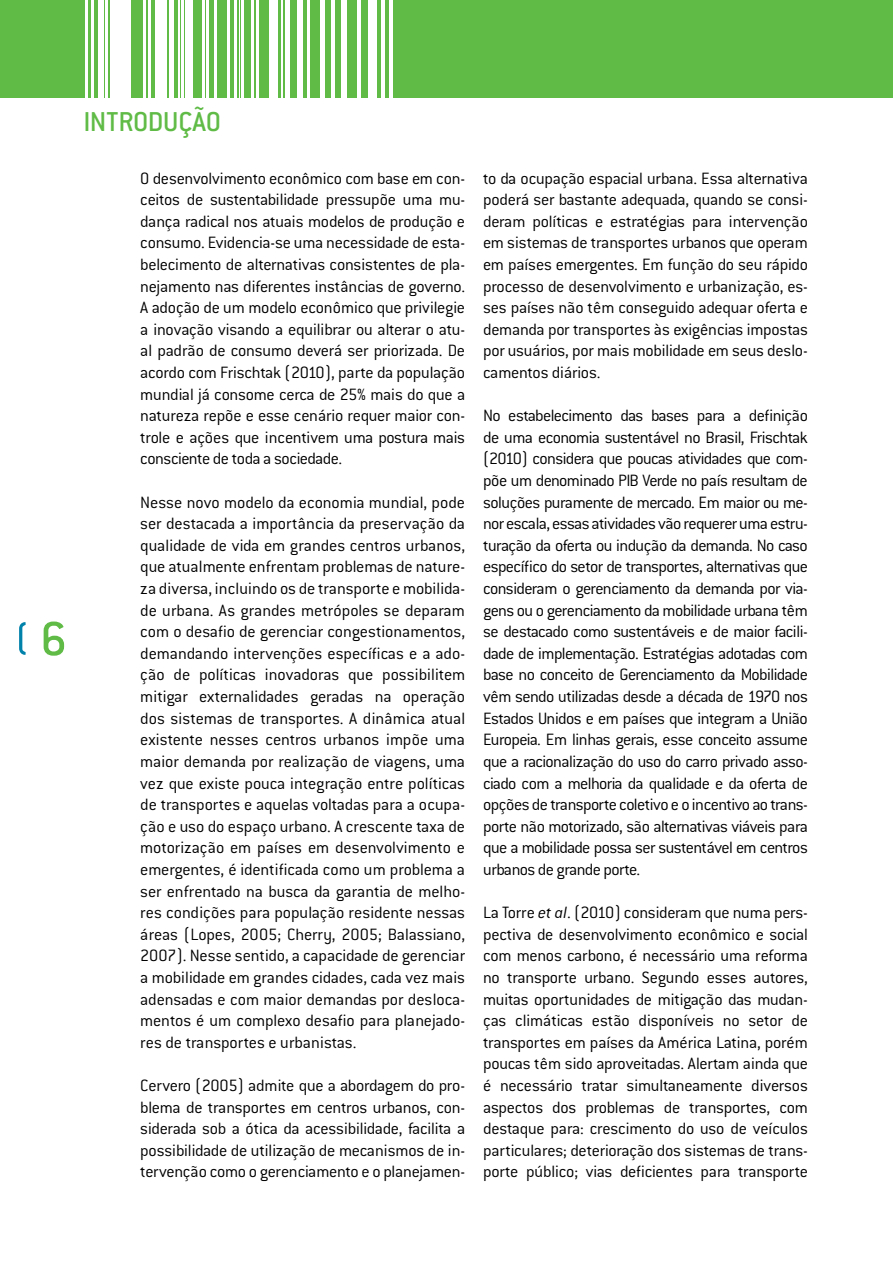
<style>
.page{position:relative;width:893px;height:1263px;background:#fff}
.page>*{position:absolute;margin:0;border:0;box-sizing:border-box;transform-origin:0 0}
.t1{font:500 52.5px "Conduit ITC";color:#5fbb46}
.t2{font:500 30px "Conduit ITC";color:#5fbb46}
.t3{font:300 18px/21.6px "Conduit ITC";letter-spacing:-.015em;color:#000;text-align:justify}
.s1{font-style:italic}
</style>
<div class="page">
<svg style="left:19px;top:622px;width:7px;height:33px"></svg>
<div style="left:0;top:0;width:893px;height:97px;background:#5fbb46"></div>
<div style="left:110px;top:0;width:11px;height:108px;background:#fff"></div>
<div style="left:156px;top:0;width:11px;height:108px;background:#fff"></div>
<div style="left:186px;top:0;width:7px;height:108px;background:#fff"></div>
<div style="left:122px;top:0;width:6px;height:108px;background:#fff"></div>
<hr style="left:129px;top:0;width:2px;height:108px;background:#fff">
<hr style="left:143px;top:0;width:3px;height:108px;background:#fff">
<hr style="left:149px;top:0;width:2px;height:108px;background:#fff">
<hr style="left:169px;top:0;width:4px;height:108px;background:#fff">
<hr style="left:178px;top:0;width:1px;height:108px;background:#fff">
<hr style="left:181px;top:0;width:3px;height:108px;background:#fff">
<hr style="left:202px;top:0;width:2px;height:108px;background:#fff">
<hr style="left:206px;top:0;width:2px;height:108px;background:#fff">
<hr style="left:214px;top:0;width:3px;height:108px;background:#fff">
<hr style="left:227px;top:0;width:2px;height:108px;background:#fff">
<hr style="left:234px;top:0;width:2px;height:108px;background:#fff">
<hr style="left:241px;top:0;width:3px;height:108px;background:#fff">
<hr style="left:251px;top:0;width:3px;height:108px;background:#fff">
<hr style="left:256px;top:0;width:3px;height:108px;background:#fff">
<hr style="left:239px;top:0;width:1px;height:108px;background:#fff">
<hr style="left:368px;top:0;width:1px;height:108px;background:#fff">
<div style="left:269px;top:0;width:9px;height:108px;background:#fff"></div>
<div style="left:285px;top:0;width:5px;height:108px;background:#fff"></div>
<div style="left:297px;top:0;width:5px;height:108px;background:#fff"></div>
<hr style="left:307px;top:0;width:2px;height:108px;background:#fff">
<hr style="left:321px;top:0;width:4px;height:108px;background:#fff">
<hr style="left:331px;top:0;width:3px;height:108px;background:#fff">
<div style="left:341px;top:0;width:5px;height:108px;background:#fff"></div>
<hr style="left:357px;top:0;width:3px;height:108px;background:#fff">
<hr style="left:370px;top:0;width:4px;height:108px;background:#fff">
<hr style="left:381px;top:0;width:4px;height:108px;background:#fff">
<hr style="left:389px;top:0;width:4px;height:108px;background:#fff">
<hr style="left:373px;top:0;width:4px;height:108px;background:#fff">
<hr style="left:105px;top:0;width:2px;height:108px;background:#fff">
<hr style="left:98px;top:0;width:2px;height:108px;background:#fff">
<hr style="left:92px;top:0;width:2px;height:108px;background:#fff">
<hr style="left:85px;top:0;width:2px;height:108px;background:#fff">
<hr style="left:101px;top:0;width:2px;height:108px;background:#fff">
<hr style="left:281px;top:0;width:2px;height:108px;background:#fff">
<h1 class="t1" style="left:40px;top:609px;width:28px">6</h1>
<h2 class="t2" style="left:84px;top:105px;width:139px">INTRODUÇÃO</h2>
<p class="t3" style="left:140px;top:167px;width:326px">O desenvolvimento econômico com base em con&shy;ceitos de sustentabilidade pressupõe uma mu&shy;dança radical nos atuais modelos de produção e consumo. Evidencia-se uma necessidade de esta&shy;belecimento de alternativas consistentes de pla&shy;nejamento nas diferentes instâncias de governo.<br>A adoção de um modelo econômico que privilegie a inovação visando a equilibrar ou alterar o atu&shy;al padrão de consumo deverá ser priorizada. De acordo com Frischtak (2010), parte da população mundial já consome cerca de 25% mais do que a natureza repõe e esse cenário requer maior con&shy;trole e ações que incentivem uma postura mais consciente de toda a sociedade.</p>
<p class="t3" style="left:140px;top:491px;width:326px">Nesse novo modelo da economia mundial, pode ser destacada a importância da preservação da qualidade de vida em grandes centros urbanos, que atualmente enfrentam problemas de nature&shy;za diversa, incluindo os de transporte e mobilida&shy;de urbana. As grandes metrópoles se deparam com o desafio de gerenciar congestionamentos, demandando intervenções específicas e a ado&shy;ção de políticas inovadoras que possibilitem mitigar externalidades geradas na operação dos sistemas de transportes. A dinâmica atual existente nesses centros urbanos impõe uma maior demanda por realização de viagens, uma vez que existe pouca integração entre políticas de transportes e aquelas voltadas para a ocupa&shy;ção e uso do espaço urbano. A crescente taxa de motorização em países em desenvolvimento e emergentes, é identificada como um problema a ser enfrentado na busca da garantia de melho&shy;res condições para população residente nessas áreas (Lopes, 2005; Cherry, 2005; Balassiano, 2007). Nesse sentido, a capacidade de gerenciar a mobilidade em grandes cidades, cada vez mais adensadas e com maior demandas por desloca&shy;mentos é um complexo desafio para planejado&shy;res de transportes e urbanistas.</p>
<p class="t3" style="left:140px;top:1074px;width:326px">Cervero (2005) admite que a abordagem do pro&shy;blema de transportes em centros urbanos, con&shy;siderada sob a ótica da acessibilidade, facilita a possibilidade de utilização de mecanismos de in&shy;tervenção como o gerenciamento e o planejamen-</p>
<p class="t3" style="left:483px;top:167px;width:326px">to da ocupação espacial urbana. Essa alternativa poderá ser bastante adequada, quando se consi&shy;deram políticas e estratégias para intervenção em sistemas de transportes urbanos que operam em países emergentes. Em função do seu rápido processo de desenvolvimento e urbanização, es&shy;ses países não têm conseguido adequar oferta e demanda por transportes às exigências impostas por usuários, por mais mobilidade em seus deslo&shy;camentos diários.</p>
<p class="t3" style="left:483px;top:405px;width:326px">No estabelecimento das bases para a definição de uma economia sustentável no Brasil, Frischtak (2010) considera que poucas atividades que com&shy;põe um denominado PIB Verde no país resultam de soluções puramente de mercado. Em maior ou me&shy;nor escala, essas atividades vão requerer uma estru&shy;turação da oferta ou indução da demanda. No caso específico do setor de transportes, alternativas que consideram o gerenciamento da demanda por via&shy;gens ou o gerenciamento da mobilidade urbana têm se destacado como sustentáveis e de maior facili&shy;dade de implementação. Estratégias adotadas com base no conceito de Gerenciamento da Mobilidade vêm sendo utilizadas desde a década de 1970 nos Estados Unidos e em países que integram a União Europeia. Em linhas gerais, esse conceito assume que a racionalização do uso do carro privado asso&shy;ciado com a melhoria da qualidade e da oferta de opções de transporte coletivo e o incentivo ao trans&shy;porte não motorizado, são alternativas viáveis para que a mobilidade possa ser sustentável em centros urbanos de grande porte.</p>
<p class="t3" style="left:483px;top:902px;width:326px">La Torre <span class="s1">et al</span>. (2010) consideram que numa pers&shy;pectiva de desenvolvimento econômico e social com menos carbono, é necessário uma reforma no transporte urbano. Segundo esses autores, muitas oportunidades de mitigação das mudan&shy;ças climáticas estão disponíveis no setor de transportes em países da América Latina, porém poucas têm sido aproveitadas. Alertam ainda que é necessário tratar simultaneamente diversos aspectos dos problemas de transportes, com destaque para: crescimento do uso de veículos particulares; deterioração dos sistemas de trans&shy;porte público; vias deficientes para transporte</p>
</div>
